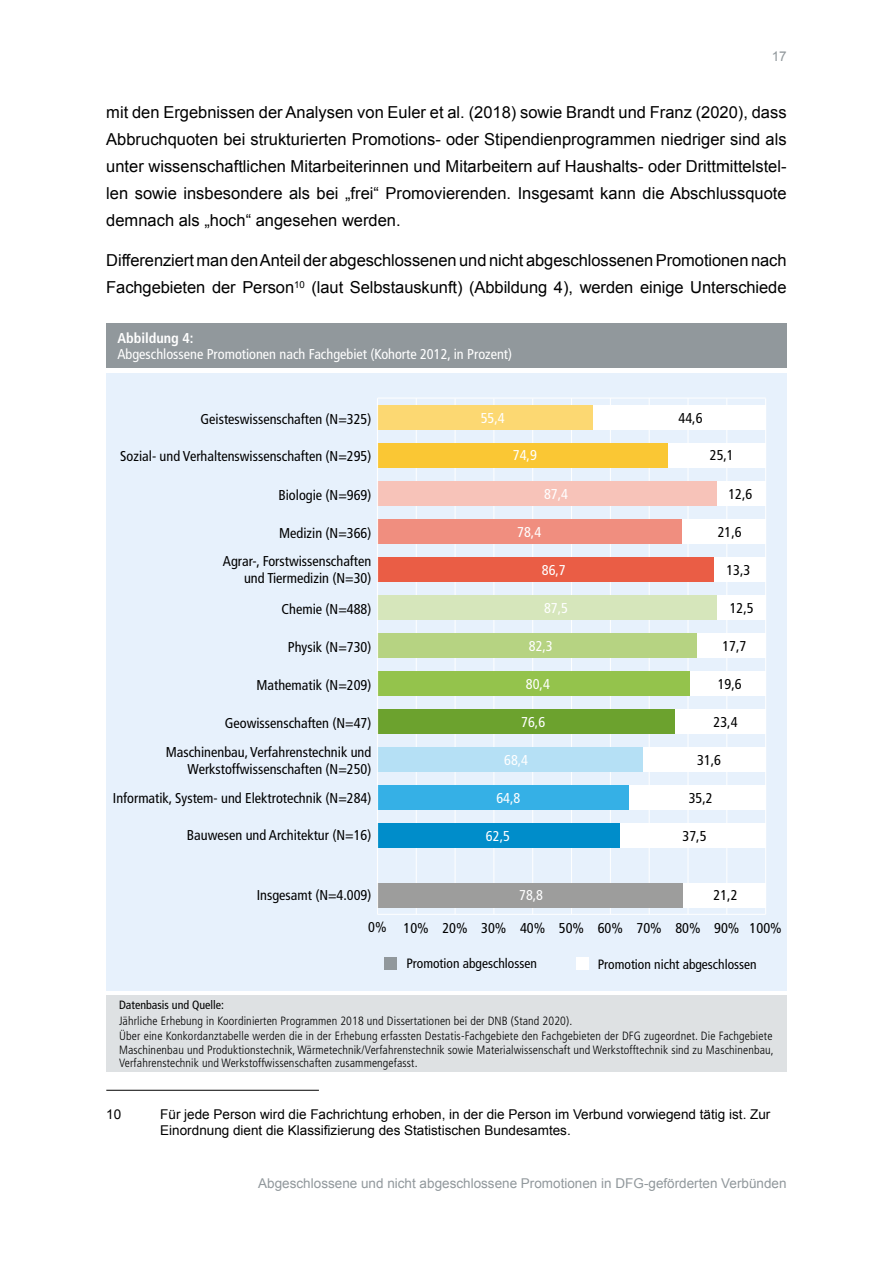
<style>
.page{position:relative;width:893px;height:1263px;background:#fff}
.page>*{position:absolute;margin:0;border:0;box-sizing:border-box;transform-origin:0 0}
.t1{font:16.5px/27px "Arial";letter-spacing:-.005em;color:#000;text-align:justify}
.t2{font:condensed 14.25px/17.1px "Frutiger LT Std";color:#000;text-align:right}
.t3{font:condensed 14.25px "Frutiger LT Std";color:#fff}
.t4{font:700 condensed 14.25px "Frutiger LT Std";color:#fff}
.t5{font:13.5px/16.2px "Arial";color:#000}
.t6{font:13.5px "Arial";color:#91989c}
.t7{font:condensed 13.5px "Frutiger LT Std";color:#000}
.t8{font:300 condensed 12px/15.6px "Frutiger LT Std";letter-spacing:.01em;color:#000}
.t9{font:condensed 12px "Frutiger LT Std";color:#000}
</style>
<div class="page">
<hr style="left:106px;top:1090px;width:213px;height:1px;background:#000">
<div style="left:107px;top:324px;width:680px;height:44px;background:#91989c"></div>
<div style="left:106px;top:374px;width:681px;height:617px;background:#e7f1fc"></div>
<hr style="left:377px;top:914px;width:389px;height:1px;background:#fff">
<hr style="left:416px;top:398px;width:1px;height:516px;background:#fff">
<hr style="left:455px;top:398px;width:1px;height:516px;background:#fff">
<hr style="left:493px;top:398px;width:1px;height:516px;background:#fff">
<hr style="left:532px;top:398px;width:1px;height:516px;background:#fff">
<hr style="left:571px;top:398px;width:1px;height:516px;background:#fff">
<hr style="left:610px;top:398px;width:1px;height:516px;background:#fff">
<hr style="left:649px;top:398px;width:1px;height:516px;background:#fff">
<hr style="left:688px;top:398px;width:1px;height:516px;background:#fff">
<hr style="left:726px;top:398px;width:1px;height:516px;background:#fff">
<hr style="left:765px;top:398px;width:1px;height:516px;background:#fff">
<div style="left:592px;top:405px;width:174px;height:25px;background:#fff"></div>
<div style="left:668px;top:443px;width:98px;height:25px;background:#fff"></div>
<div style="left:717px;top:481px;width:49px;height:25px;background:#fff"></div>
<div style="left:682px;top:519px;width:84px;height:25px;background:#fff"></div>
<div style="left:714px;top:557px;width:52px;height:25px;background:#fff"></div>
<div style="left:717px;top:595px;width:49px;height:25px;background:#fff"></div>
<div style="left:697px;top:633px;width:68px;height:24px;background:#fff"></div>
<div style="left:689px;top:671px;width:77px;height:24px;background:#fff"></div>
<div style="left:675px;top:709px;width:91px;height:24px;background:#fff"></div>
<div style="left:643px;top:747px;width:123px;height:24px;background:#fff"></div>
<div style="left:629px;top:785px;width:137px;height:24px;background:#fff"></div>
<div style="left:620px;top:823px;width:146px;height:24px;background:#fff"></div>
<div style="left:683px;top:883px;width:83px;height:24px;background:#fff"></div>
<div style="left:377px;top:405px;width:215px;height:25px;background:#fcd872"></div>
<div style="left:377px;top:443px;width:291px;height:25px;background:#fac734"></div>
<div style="left:377px;top:481px;width:340px;height:25px;background:#f7c3b9"></div>
<div style="left:377px;top:519px;width:305px;height:25px;background:#f08e7f"></div>
<div style="left:377px;top:557px;width:337px;height:25px;background:#ea5d45"></div>
<div style="left:377px;top:595px;width:340px;height:25px;background:#d6e6bb"></div>
<div style="left:377px;top:633px;width:320px;height:24px;background:#b6d382"></div>
<div style="left:377px;top:671px;width:312px;height:24px;background:#94c34c"></div>
<div style="left:377px;top:709px;width:298px;height:24px;background:#6ca22e"></div>
<div style="left:377px;top:747px;width:266px;height:24px;background:#b5e0f5"></div>
<div style="left:377px;top:785px;width:252px;height:24px;background:#35b0e6"></div>
<div style="left:377px;top:823px;width:243px;height:24px;background:#008dca"></div>
<div style="left:377px;top:883px;width:306px;height:24px;background:#9d9d9c"></div>
<hr style="left:378px;top:398px;width:388px;height:1px;background:#fff">
<hr style="left:377px;top:398px;width:1px;height:516px;background:#fff">
<div style="left:106px;top:995px;width:681px;height:77px;background:#dee1e3"></div>
<div style="left:384px;top:957px;width:13px;height:12px;background:#91989c"></div>
<div style="left:576px;top:957px;width:13px;height:12px;background:#fff"></div>
<p class="t6" style="left:772px;top:47px;width:17px">17</p>
<p class="t1" style="left:106px;top:99px;width:682px">mit den Ergebnissen der Analysen von Euler et al. (2018) sowie Brandt und Franz (2020), dass Abbruchquoten bei strukturierten Promotions- oder Stipendienprogrammen niedriger sind als unter wissenschaftlichen Mitarbeiterinnen und Mitarbeitern auf Haushalts- oder Drittmittelstel&shy;len sowie insbesondere als bei „frei“ Promovierenden. Insgesamt kann die Abschlussquote demnach als „hoch“ angesehen werden.</p>
<p class="t1" style="left:106px;top:247px;width:682px">Differenziert man den Anteil der abgeschlossenen und nicht abgeschlossenen Promotionen nach<br>Fachgebieten der Person<sup>10</sup> (laut Selbstauskunft) (Abbildung 4), werden einige Unterschiede</p>
<p class="t4" style="left:117px;top:329px;width:78px">Abbildung 4:</p>
<p class="t3" style="left:117px;top:346px;width:396px">Abgeschlossene Promotionen nach Fachgebiet (Kohorte 2012, in Prozent)</p>
<p class="t2" style="left:201px;top:410px;width:172px">Geisteswissenschaften (N=325)</p>
<p class="t3" style="left:481px;top:409px;width:25px">55,4</p>
<p class="t2" style="left:679px;top:409px;width:25px">44,6</p>
<p class="t2" style="left:120px;top:447px;width:253px">Sozial- und Verhaltenswissenschaften (N=295)</p>
<p class="t3" style="left:513px;top:447px;width:25px">74,9</p>
<p class="t2" style="left:710px;top:447px;width:25px">25,1</p>
<p class="t2" style="left:278px;top:486px;width:94px">Biologie (N=969)</p>
<p class="t3" style="left:544px;top:485px;width:25px">87,4</p>
<p class="t2" style="left:728px;top:485px;width:25px">12,6</p>
<p class="t2" style="left:279px;top:524px;width:94px">Medizin (N=366)</p>
<p class="t3" style="left:517px;top:524px;width:25px">78,4</p>
<p class="t2" style="left:718px;top:524px;width:25px">21,6</p>
<p class="t2" style="left:223px;top:552px;width:150px">Agrar-, Forstwissenschaften und Tiermedizin (N=30)</p>
<p class="t2" style="left:282px;top:600px;width:91px">Chemie (N=488)</p>
<p class="t2" style="left:288px;top:638px;width:85px">Physik (N=730)</p>
<p class="t2" style="left:256px;top:676px;width:116px">Mathematik (N=209)</p>
<p class="t2" style="left:225px;top:714px;width:148px">Geowissenschaften (N=47)</p>
<p class="t2" style="left:166px;top:743px;width:207px">Maschinenbau, Verfahrenstechnik und<br>Werkstoffwissenschaften (N=250)</p>
<p class="t2" style="left:113px;top:789px;width:260px">Informatik, System- und Elektrotechnik (N=284)</p>
<p class="t2" style="left:187px;top:827px;width:186px">Bauwesen und Architektur (N=16)</p>
<p class="t2" style="left:257px;top:887px;width:116px">Insgesamt (N=4.009)</p>
<p class="t3" style="left:542px;top:561px;width:25px">86,7</p>
<p class="t3" style="left:544px;top:600px;width:25px">87,5</p>
<p class="t2" style="left:730px;top:600px;width:25px">12,5</p>
<p class="t3" style="left:529px;top:638px;width:25px">82,3</p>
<p class="t2" style="left:722px;top:637px;width:25px">17,7</p>
<p class="t3" style="left:526px;top:675px;width:25px">80,4</p>
<p class="t2" style="left:718px;top:675px;width:25px">19,6</p>
<p class="t3" style="left:521px;top:714px;width:25px">76,6</p>
<p class="t2" style="left:714px;top:713px;width:25px">23,4</p>
<p class="t3" style="left:504px;top:751px;width:25px">68,4</p>
<p class="t2" style="left:697px;top:751px;width:25px">31,6</p>
<p class="t3" style="left:496px;top:790px;width:25px">64,8</p>
<p class="t2" style="left:689px;top:790px;width:25px">35,2</p>
<p class="t3" style="left:486px;top:827px;width:25px">62,5</p>
<p class="t2" style="left:682px;top:827px;width:25px">37,5</p>
<p class="t2" style="left:726px;top:561px;width:25px">13,3</p>
<p class="t3" style="left:519px;top:887px;width:25px">78,8</p>
<p class="t2" style="left:714px;top:887px;width:25px">21,2</p>
<p class="t2" style="left:368px;top:919px;width:415px">0% 10% 20% 30% 40% 50% 60% 70% 80% 90% 100%</p>
<p class="t7" style="left:406px;top:956px;width:132px">Promotion abgeschlossen</p>
<p class="t7" style="left:598px;top:956px;width:160px">Promotion nicht abgeschlossen</p>
<p class="t9" style="left:119px;top:998px;width:107px">Datenbasis und Quelle:</p>
<p class="t8" style="left:119px;top:1013px;width:655px">Jährliche Erhebung in Koordinierten Programmen 2018 und Dissertationen bei der DNB (Stand 2020).<br>Über eine Konkordanztabelle werden die in der Erhebung erfassten Destatis-Fachgebiete den Fachgebieten der DFG zugeordnet. Die Fachgebiete</p>
<p class="t8" style="left:119px;top:1043px;width:656px;line-height:13.5px">Maschinenbau und Produktionstechnik, Wärmetechnik/Verfahrenstechnik sowie Materialwissenschaft und Werkstofftechnik sind zu Maschinenbau,<br>Verfahrenstechnik und Werkstoffwissenschaften zusammengefasst.</p>
<p class="t5" style="left:106px;top:1106px;width:17px">10</p>
<p class="t5" style="left:160px;top:1106px;width:612px">Für jede Person wird die Fachrichtung erhoben, in der die Person im Verbund vorwiegend tätig ist. Zur<br>Einordnung dient die Klassifizierung des Statistischen Bundesamtes.</p>
<p class="t6" style="left:258px;top:1174px;width:530px">Abgeschlossene und nicht abgeschlossene Promotionen in DFG-geförderten Verbünden</p>
</div>
